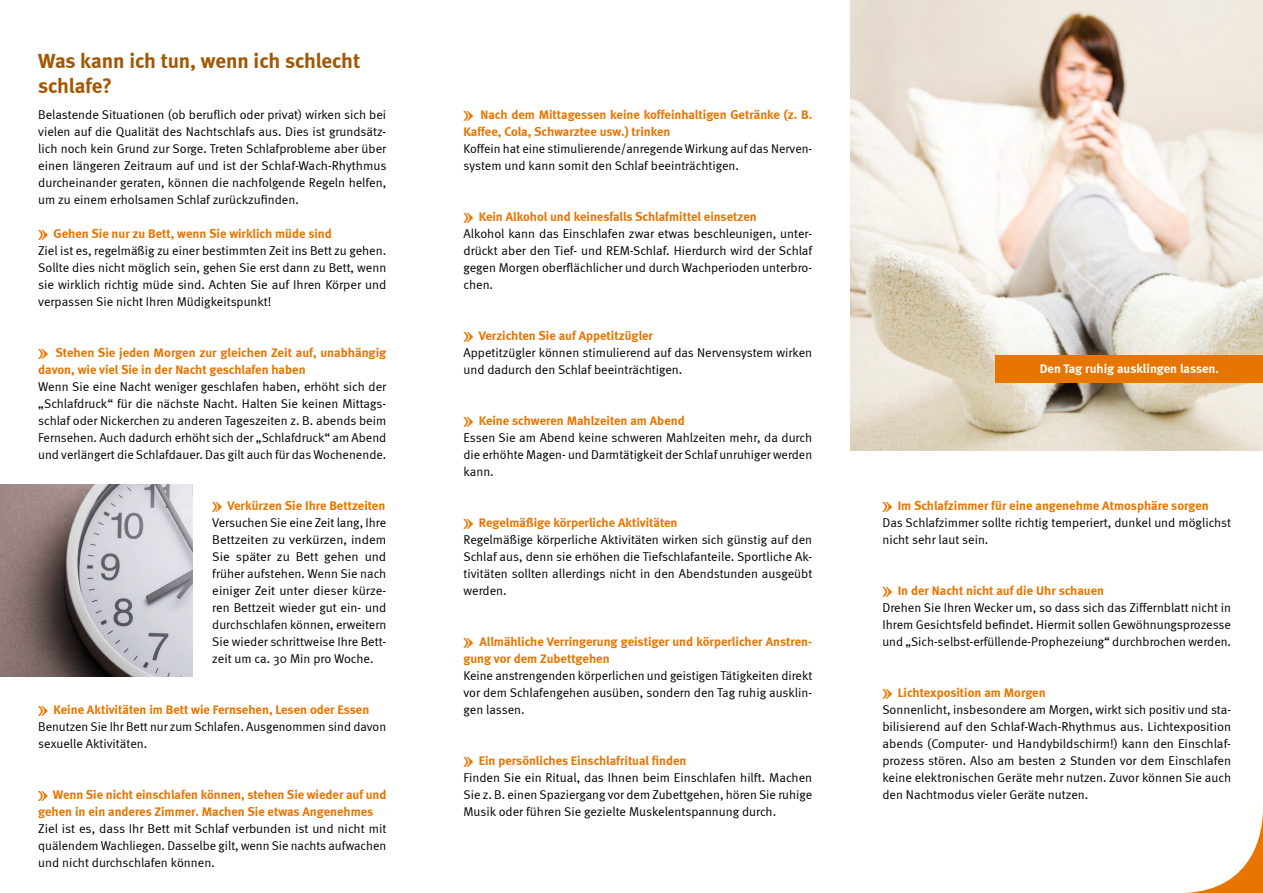
<style>
.page{position:relative;width:1263px;height:893px;background:#fff}
.page>*{position:absolute;margin:0;border:0;box-sizing:border-box;transform-origin:0 0}
.t1{font:700 21px/25.2px "Meta";letter-spacing:-.005em;color:#a45600}
.t2{font:12.75px/17px "Meta Normal";color:#000;text-align:justify}
.t3{font:700 12.75px/17px "Meta";color:#e87500}
.t4{font:700 12.75px "Meta";color:#fff}
.s1{font-family:"SW Pfeil";font-weight:400}
</style>
<div class="page">
<svg style="left:1185px;top:808px;width:78px;height:85px"></svg>
<img style="left:0;top:485px;width:192px;height:191px">
<img style="left:850px;top:0;width:413px;height:451px">
<div style="left:995px;top:355px;width:268px;height:28px;background:#e87500"></div>
<h1 class="t1" style="left:38px;top:48px;width:323px">Was kann ich tun, wenn ich schlecht schlafe?</h1>
<p class="t2" style="left:38px;top:106px;width:350px">Belastende Situationen (ob beruflich oder privat) wirken sich bei vielen auf die Qualität des Nachtschlafs aus. Dies ist grundsätz&shy;lich noch kein Grund zur Sorge. Treten Schlafprobleme aber über einen längeren Zeitraum auf und ist der Schlaf-Wach-Rhythmus durcheinander geraten, können die nachfolgende Regeln helfen, um zu einem erholsamen Schlaf zurückzufinden.</p>
<p class="t3" style="left:38px;top:225px;width:295px"><span class="s1">#</span> Gehen Sie nur zu Bett, wenn Sie wirklich müde sind</p>
<p class="t2" style="left:38px;top:242px;width:350px">Ziel ist es, regelmäßig zu einer bestimmten Zeit ins Bett zu gehen.<br>Sollte dies nicht möglich sein, gehen Sie erst dann zu Bett, wenn sie wirklich richtig müde sind. Achten Sie auf Ihren Körper und verpassen Sie nicht Ihren Müdigkeitspunkt!</p>
<p class="t3" style="left:38px;top:344px;width:350px"><span class="s1">#</span> Stehen Sie jeden Morgen zur gleichen Zeit auf, unabhängig davon, wie viel Sie in der Nacht geschlafen haben</p>
<p class="t2" style="left:38px;top:378px;width:350px">Wenn Sie eine Nacht weniger geschlafen haben, erhöht sich der „Schlafdruck“ für die nächste Nacht. Halten Sie keinen Mittags&shy;schlaf oder Nickerchen zu anderen Tageszeiten z. B. abends beim Fernsehen. Auch dadurch erhöht sich der „Schlafdruck“ am Abend und verlängert die Schlafdauer. Das gilt auch für das Wochenende.</p>
<p class="t3" style="left:212px;top:497px;width:175px"><span class="s1">#</span> Verkürzen Sie Ihre Bettzeiten</p>
<p class="t2" style="left:212px;top:514px;width:176px">Versuchen Sie eine Zeit lang, Ihre Bettzeiten zu verkürzen, indem Sie später zu Bett gehen und früher aufstehen. Wenn Sie nach einiger Zeit unter dieser kürze&shy;ren Bettzeit wieder gut ein- und durchschlafen können, erweitern Sie wieder schrittweise Ihre Bett&shy;zeit um ca. 30 Min pro Woche.</p>
<p class="t3" style="left:38px;top:701px;width:333px"><span class="s1">#</span> Keine Aktivitäten im Bett wie Fernsehen, Lesen oder Essen</p>
<p class="t2" style="left:38px;top:718px;width:349px">Benutzen Sie Ihr Bett nur zum Schlafen. Ausgenommen sind davon sexuelle Aktivitäten.</p>
<p class="t3" style="left:38px;top:786px;width:350px"><span class="s1">#</span> Wenn Sie nicht einschlafen können, stehen Sie wieder auf und gehen in ein anderes Zimmer. Machen Sie etwas Angenehmes</p>
<p class="t2" style="left:38px;top:820px;width:350px">Ziel ist es, dass Ihr Bett mit Schlaf verbunden ist und nicht mit quälendem Wachliegen. Dasselbe gilt, wenn Sie nachts aufwachen und nicht durchschlafen können.</p>
<p class="t3" style="left:463px;top:106px;width:350px"><span class="s1">#</span> Nach dem Mittagessen keine koffeinhaltigen Getränke (z. B.<br>Kaffee, Cola, Schwarztee usw.) trinken</p>
<p class="t2" style="left:463px;top:140px;width:350px">Koffein hat eine stimulierende/anregende Wirkung auf das Nerven&shy;system und kann somit den Schlaf beeinträchtigen.</p>
<p class="t3" style="left:463px;top:208px;width:295px"><span class="s1">#</span> Kein Alkohol und keinesfalls Schlafmittel einsetzen</p>
<p class="t2" style="left:463px;top:225px;width:350px">Alkohol kann das Einschlafen zwar etwas beschleunigen, unter&shy;drückt aber den Tief- und REM-Schlaf. Hierdurch wird der Schlaf gegen Morgen oberflächlicher und durch Wachperioden unterbro&shy;chen.</p>
<p class="t3" style="left:463px;top:327px;width:191px"><span class="s1">#</span> Verzichten Sie auf Appetitzügler</p>
<p class="t2" style="left:463px;top:344px;width:350px">Appetitzügler können stimulierend auf das Nervensystem wirken und dadurch den Schlaf beeinträchtigen.</p>
<p class="t3" style="left:463px;top:412px;width:223px"><span class="s1">#</span> Keine schweren Mahlzeiten am Abend</p>
<p class="t2" style="left:463px;top:429px;width:350px">Essen Sie am Abend keine schweren Mahlzeiten mehr, da durch die erhöhte Magen- und Darmtätigkeit der Schlaf unruhiger werden kann.</p>
<p class="t3" style="left:463px;top:514px;width:216px"><span class="s1">#</span> Regelmäßige körperliche Aktivitäten</p>
<p class="t2" style="left:463px;top:531px;width:350px">Regelmäßige körperliche Aktivitäten wirken sich günstig auf den Schlaf aus, denn sie erhöhen die Tiefschlafanteile. Sportliche Ak&shy;tivitäten sollten allerdings nicht in den Abendstunden ausgeübt werden.</p>
<p class="t3" style="left:463px;top:633px;width:350px"><span class="s1">#</span> Allmähliche Verringerung geistiger und körperlicher Anstren&shy;gung vor dem Zubettgehen</p>
<p class="t2" style="left:463px;top:667px;width:350px">Keine anstrengenden körperlichen und geistigen Tätigkeiten direkt vor dem Schlafengehen ausüben, sondern den Tag ruhig ausklin&shy;gen lassen.</p>
<p class="t3" style="left:463px;top:752px;width:224px"><span class="s1">#</span> Ein persönliches Einschlafritual finden</p>
<p class="t2" style="left:463px;top:769px;width:350px">Finden Sie ein Ritual, das Ihnen beim Einschlafen hilft. Machen Sie z. B. einen Spaziergang vor dem Zubettgehen, hören Sie ruhige Musik oder führen Sie gezielte Muskelentspannung durch.</p>
<p class="t4" style="left:1040px;top:361px;width:181px">Den Tag ruhig ausklingen lassen.</p>
<p class="t3" style="left:882px;top:497px;width:328px"><span class="s1">#</span> Im Schlafzimmer für eine angenehme Atmosphäre sorgen</p>
<p class="t2" style="left:882px;top:514px;width:350px">Das Schlafzimmer sollte richtig temperiert, dunkel und möglichst nicht sehr laut sein.</p>
<p class="t3" style="left:882px;top:582px;width:223px"><span class="s1">#</span> In der Nacht nicht auf die Uhr schauen</p>
<p class="t2" style="left:882px;top:599px;width:350px">Drehen Sie Ihren Wecker um, so dass sich das Ziffernblatt nicht in Ihrem Gesichtsfeld befindet. Hiermit sollen Gewöhnungsprozesse und „Sich-selbst-erfüllende-Prophezeiung“ durchbrochen werden.</p>
<p class="t3" style="left:882px;top:684px;width:165px"><span class="s1">#</span> Lichtexposition am Morgen</p>
<p class="t2" style="left:882px;top:701px;width:350px">Sonnenlicht, insbesondere am Morgen, wirkt sich positiv und sta&shy;bilisierend auf den Schlaf-Wach-Rhythmus aus. Lichtexposition abends (Computer- und Handybildschirm!) kann den Einschlaf&shy;prozess stören. Also am besten 2 Stunden vor dem Einschlafen keine elektronischen Geräte mehr nutzen. Zuvor können Sie auch den Nachtmodus vieler Geräte nutzen.</p>
</div>
